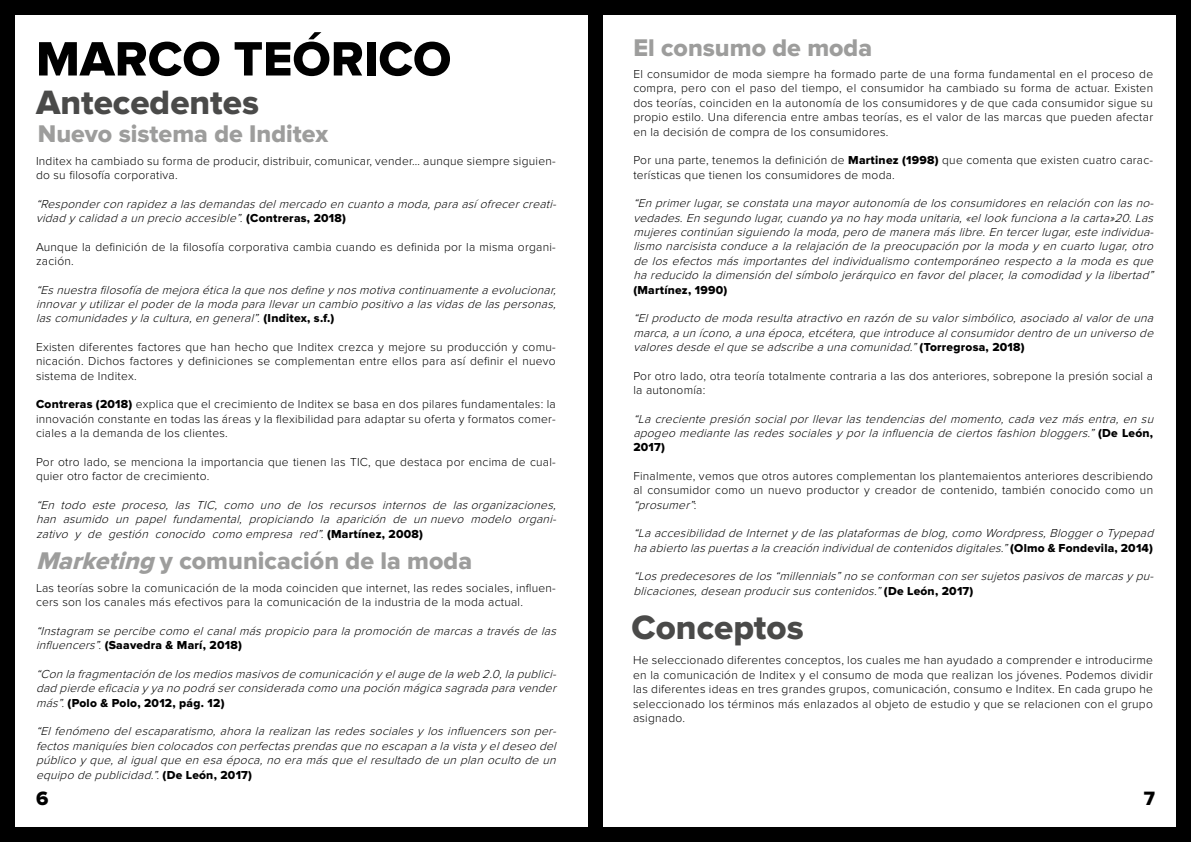
<style>
.page{position:relative;width:1191px;height:842px;background:#fff}
.page>*{position:absolute;margin:0;border:0;box-sizing:border-box;transform-origin:0 0}
.t1{font:50px "Proxima Nova Extrabld";color:#000}
.t2{font:35px "Proxima Nova Extrabld";color:#4a4a49}
.t3{font:25px "Proxima Nova Extrabld";color:#9d9d9c}
.t4{font:20px "Proxima Nova Extrabld";color:#000}
.t5{font:italic 300 12px/14.4px "Proxima Nova";letter-spacing:.02em;color:#000}
.t6{font:300 12px/14.4px "Proxima Nova";letter-spacing:.02em;color:#000}
.t7{font:12px "Proxima Nova Extrabld";letter-spacing:.02em;color:#000}
.s1{font-family:"Proxima Nova Extrabld";font-weight:400;font-style:normal}
.s2{font-family:"Proxima Nova Extrabld";font-weight:400}
.s3{font-style:italic}
.s4{font-family:"Proxima Nova";font-weight:300;font-style:italic}
</style>
<div class="page">
<div style="left:588px;top:0;width:15px;height:828px;background:#000"></div>
<div style="left:0;top:0;width:1191px;height:842px;border:15px solid #000"></div>
<h1 class="t1" style="left:36px;top:30px;width:417px">MARCO TEÓRICO</h1>
<h2 class="t2" style="left:36px;top:82px;width:224px">Antecedentes</h2>
<h3 class="t3" style="left:38px;top:119px;width:292px">Nuevo sistema de Inditex</h3>
<p class="t6" style="left:36px;top:154px;width:521px">Inditex ha cambiado su forma de producir, distribuir, comunicar, vender… aunque siempre siguien&shy;do su filosofía corporativa.</p>
<p class="t5" style="left:36px;top:197px;width:525px">“Respondercon rapidezalasdemandasdelmercado en cuanto amoda,paraasí ofrecercreati&shy;vidad ycalidad aun precio accesible”. <span class="s1">( C o n t r e r a s , 2 0 1 8 )</span></p>
<p class="t6" style="left:36px;top:240px;width:521px">Aunque la definición de la filosofía corporativa cambia cuando es definida por la misma organi&shy;zación.</p>
<p class="t5" style="left:36px;top:283px;width:525px;text-align:justify">“Esnuestrafilosofíade mejoraéticalaque nosdefine ynosmotivacontinuamente aevolucionar, innovaryutilizarelpoderde lamodaparallevarun cambio positivo alasvidasde laspersonas, lascomunidadesylacultura,en general”.<span class="s1">( I n d i tex , s .f. )</span></p>
<p class="t6" style="left:36px;top:340px;width:521px;text-align:justify">Existen diferentes factores que han hecho que Inditex crezca y mejore su producción y comu&shy;nicación. Dichos factores y definiciones se complementan entre ellos para así definir el nuevo sistema de Inditex.</p>
<p class="t6" style="left:36px;top:397px;width:521px;text-align:justify"><span class="s2">Contreras (2018)</span> explica que el crecimiento de Inditex se basa en dos pilares fundamentales: la innovación constante en todas las áreas y la flexibilidad para adaptar su oferta y formatos comer&shy;ciales a la demanda de los clientes.</p>
<p class="t6" style="left:36px;top:455px;width:521px">Por otro lado, se menciona la importancia que tienen las TIC, que destaca por encima de cual&shy;quier otro factor de crecimiento.</p>
<p class="t5" style="left:36px;top:498px;width:525px;text-align:justify">“En todo este proceso, las TIC, como uno de los recursos internos de lasorganizaciones, han asumido un papel fundamental, propiciando la aparición de un nuevo modelo organi&shy;zativo y de gestión conocido como empresa red”.<span class="s1">( M a r t ín e z , 2 0 0 8 )</span></p>
<h3 class="t3" style="left:36px;top:546px;width:437px"><span class="s3">Marketing</span>y comunicación de la moda</h3>
<p class="t6" style="left:36px;top:581px;width:521px">Las teorías sobre la comunicación de la moda coinciden que internet, las redes sociales, influen&shy;cers son los canales más efectivos para la comunicación de la industria de la moda actual.</p>
<p class="t5" style="left:36px;top:624px;width:525px">“Instagram se percibe como elcanalmáspropicio paralapromoción de marcasatravésde las</p>
<p class="t7" style="left:36px;top:638px;width:207px"><span class="s4">influencers”.</span>(Saavedra &amp; Marí, 2018)</p>
<p class="t5" style="left:36px;top:667px;width:525px">“Con lafragmentación de losmediosmasivosde comunicación yelauge de laweb 2.0,lapublici&shy;dad pierde eficaciayyano podráserconsideradacomo unapoción mágicasagradaparavender</p>
<p class="t7" style="left:36px;top:696px;width:190px"><span class="s4">más”.</span>(Polo &amp; Polo, 2012, pág. 12)</p>
<p class="t5" style="left:36px;top:724px;width:525px;text-align:justify">“Elfenómeno delescaparatismo,ahoralarealizan lasredessocialesylosinfluencersson per&shy;fectosmaniquíesbien colocadoscon perfectasprendasque no escapan alavistayeldeseo del público yque,aligualque en esaépoca,no eramásque elresultado de un plan oculto de un equipo de publicidad.”.<span class="s1">( D e L e ó n , 2 01 7)</span></p>
<h3 class="t3" style="left:633px;top:33px;width:240px">El consumo de moda</h3>
<p class="t6" style="left:633px;top:67px;width:521px;text-align:justify">El consumidor de moda siempre ha formado parte de una forma fundamental en el proceso de compra, pero con el paso del tiempo, el consumidor ha cambiado su forma de actuar. Existen dos teorías, coinciden en la autonomía de los consumidores y de que cada consumidor sigue su propio estilo. Una diferencia entre ambas teorías, es el valor de las marcas que pueden afectar en la decisión de compra de los consumidores.</p>
<p class="t6" style="left:633px;top:153px;width:521px">Por una parte, tenemos la definición de <span class="s2">Martinez (1998)</span> que comenta que existen cuatro carac&shy;terísticas que tienen los consumidores de moda.</p>
<p class="t5" style="left:633px;top:196px;width:525px;text-align:justify">“En primerlugar,se constataunamayorautonomíade losconsumidoresen relación con lasno&shy;vedades.En segundo lugar,cuando yano haymodaunitaria,«ellookfuncionaalacarta»20.Las mujerescontinúan siguiendo lamoda,pero de maneramáslibre.En tercerlugar,este individua&shy;lismo narcisistaconduce alarelajación de lapreocupación porlamodayen cuarto lugar,otro de los efectos más importantes del individualismo contemporáneo respecto a la moda es que hareducido ladimensión delsímbolo jerárquico en favordelplacer,lacomodidad ylalibertad”</p>
<p class="t7" style="left:633px;top:283px;width:95px">(Martínez, 1990)</p>
<p class="t5" style="left:633px;top:311px;width:525px;text-align:justify">“Elproducto de modaresultaatractivo en razón de su valorsimbólico,asociado alvalorde una marca,aun ícono,aunaépoca,etcétera,que introduce alconsumidordentro de un universo de valoresdesde elque se adscribe aunacomunidad.” <span class="s1">( To r r e g r o s a , 2 01 8 )</span></p>
<p class="t6" style="left:633px;top:369px;width:521px">Por otro lado, otra teoría totalmente contraria a las dos anteriores, sobrepone la presión social a la autonomía:</p>
<p class="t5" style="left:633px;top:411px;width:525px">“La creciente presión social por llevar las tendencias del momento, cada vez más entra, en su apogeo mediante lasredessocialesyporlainfluenciade ciertosfashion bloggers.” <span class="s1">( D e L e ó n ,</span></p>
<p class="t7" style="left:633px;top:440px;width:33px">2017)</p>
<p class="t6" style="left:633px;top:469px;width:521px;text-align:justify">Finalmente, vemos que otros autores complementan los plantemaientos anteriores describiendo al consumidor como un nuevo productor y creador de contenido, también conocido como un <span class="s3">“prosumer”</span>:</p>
<p class="t5" style="left:633px;top:526px;width:525px">“Laaccesibilidad de Internetyde lasplataformasde blog,como Wordpress,Bloggero Typepad haabierto laspuertasalacreación individualde contenidosdigitales.”<span class="s1">( O l m o &amp; F o n d ev i l a , 2 0 1 4 )</span></p>
<p class="t5" style="left:633px;top:569px;width:525px">“Lospredecesoresde los“millennials”no se conforman con sersujetospasivosde marcasypu&shy;blicaciones,desean producirsuscontenidos.” <span class="s1">( D e L e ó n , 2 0 1 7 )</span></p>
<h2 class="t2" style="left:631px;top:607px;width:174px">Conceptos</h2>
<p class="t6" style="left:633px;top:653px;width:521px;text-align:justify">He seleccionado diferentes conceptos, los cuales me han ayudado a comprender e introducirme en la comunicación de Inditex y el consumo de moda que realizan los jóvenes. Podemos dividir las diferentes ideas en tres grandes grupos, comunicación, consumo e Inditex. En cada grupo he seleccionado los términos más enlazados al objeto de estudio y que se relacionen con el grupo asignado.</p>
<h3 class="t4" style="left:36px;top:787px;width:14px">6</h3>
<h3 class="t4" style="left:1143px;top:787px;width:13px">7</h3>
</div>
